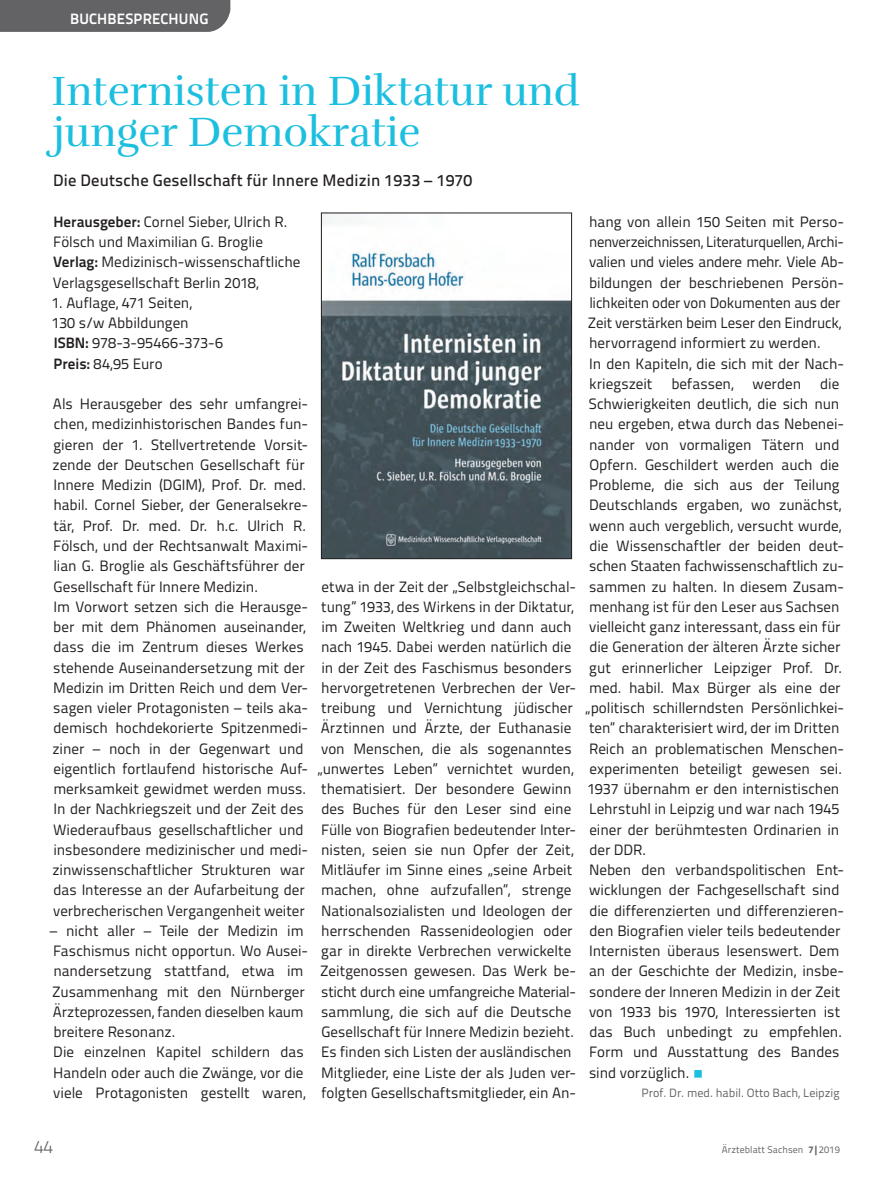
<style>
.page{position:relative;width:893px;height:1191px;background:#fff}
.page>*{position:absolute;margin:0;border:0;box-sizing:border-box;transform-origin:0 0}
.t1{font:42px/40.5px "Rufina";color:#1cbfdf}
.t2{font:300 18px "Titillium Text";color:#636366}
.t3{font:500 16.5px "Titillium Text";letter-spacing:.01em;color:#231f20}
.t4{font:15px/20.2px "Titillium Text";color:#231f20}
.t5{font:700 15px "Titillium Text";letter-spacing:.01em;color:#fff}
.t6{font:700 15px "Titillium Text";color:#231f20}
.t7{font:12px "Titillium Text";color:#636366}
.t8{font:9.75px "Titillium Text";letter-spacing:.01em;color:#636366}
.s1{font-weight:700}
.s2{color:#1cbfdf}
.s3{font-weight:800}
</style>
<div class="page">
<div style="left:0;top:0;width:230px;height:32px;background:#636366"></div>
<img style="left:323px;top:215px;width:247px;height:342px">
<div style="left:321px;top:213px;width:251px;height:346px;border:1px solid #231f20"></div>
<p class="t5" style="left:70px;top:7px;width:140px">Buchbesprechung</p>
<h1 class="t1" style="left:51px;top:71px;width:530px">Internisten in Diktatur und junger Demokratie</h1>
<p class="t3" style="left:53px;top:168px;width:421px">Die Deutsche Gesellschaft für Innere Medizin 1933 – 1970</p>
<p class="t4" style="left:53px;top:211px;width:249px"><span class="s1">Herausgeber:</span> Cornel Sieber, Ulrich R.<br>Fölsch und Maximilian G. Broglie <span class="s1">Verlag:</span> Medizinisch-wissenschaftliche Verlagsgesellschaft Berlin 2018,</p>
<p class="t4" style="left:52px;top:292px;width:142px">1. Auflage, 471 Seiten,<br>130 s/w Abbildungen</p>
<p class="t6" style="left:54px;top:331px;width:6px">ISBN</p>
<p class="t4" style="left:53px;top:332px;width:171px;text-indent:32px"><span class="s1">:</span> 978-3-95466-373-6<br><span class="s1">Preis:</span> 84,95 Euro</p>
<p class="t4" style="left:53px;top:393px;width:257px">Als Herausgeber des sehr umfangrei&shy;chen, medizinhistorischen Bandes fun&shy;gieren der 1. Stellvertretende Vorsit&shy;zende der Deutschen Gesellschaft für Innere Medizin (DGIM), Prof. Dr. med. habil. Cornel Sieber, der Generalsekre&shy;tär, Prof. Dr. med. Dr. h.c. Ulrich R.<br>Fölsch, und der Rechtsanwalt Maximi&shy;lian G. Broglie als Geschäftsführer der Gesellschaft für Innere Medizin.<br>Im Vorwort setzen sich die Herausge&shy;ber mit dem Phänomen auseinander, dass die im Zentrum dieses Werkes stehende Auseinandersetzung mit der Medizin im Dritten Reich und dem Ver&shy;sagen vieler Protagonisten – teils aka&shy;demisch hochdekorierte Spitzenmedi&shy;ziner – noch in der Gegenwart und eigentlich fortlaufend historische Auf&shy;merksamkeit gewidmet werden muss.<br>In der Nachkriegszeit und der Zeit des Wiederaufbaus gesellschaftlicher und insbesondere medizinischer und medi&shy;zinwissenschaftlicher Strukturen war das Interesse an der Aufarbeitung der verbrecherischen Vergangenheit weiter</p>
<p class="t4" style="left:50px;top:919px;width:260px">– nicht aller – Teile der Medizin im Faschismus nicht opportun. Wo Ausei&shy;nandersetzung stattfand, etwa im Zusammenhang mit den Nürnberger Ärzteprozessen, fanden dieselben kaum breitere Resonanz.<br>Die einzelnen Kapitel schildern das Handeln oder auch die Zwänge, vor die viele Protagonisten gestellt waren,</p>
<p class="t4" style="left:317px;top:575px;width:260px">etwa in der Zeit der „Selbstgleichschal&shy;tung“ 1933, des Wirkens in der Diktatur, im Zweiten Weltkrieg und dann auch nach 1945. Dabei werden natürlich die in der Zeit des Faschismus besonders hervorgetretenen Verbrechen der Ver&shy;treibung und Vernichtung jüdischer Ärztinnen und Ärzte, der Euthanasie von Menschen, die als sogenanntes „unwertes Leben“ vernichtet wurden, thematisiert. Der besondere Gewinn des Buches für den Leser sind eine Fülle von Biografien bedeutender Inter&shy;nisten, seien sie nun Opfer der Zeit, Mitläufer im Sinne eines „seine Arbeit machen, ohne aufzufallen“, strenge Nationalsozialisten und Ideologen der herrschenden Rassenideologien oder gar in direkte Verbrechen verwickelte Zeitgenossen gewesen. Das Werk be&shy;sticht durch eine umfangreiche Material&shy;sammlung, die sich auf die Deutsche Gesellschaft für Innere Medizin bezieht.<br>Es finden sich Listen der ausländischen Mitglieder, eine Liste der als Juden ver&shy;folgten Gesellschaftsmitglieder, ein An-</p>
<p class="t4" style="left:588px;top:211px;width:258px">hang von allein 150 Seiten mit Perso&shy;nenverzeichnissen, Literaturquellen, Archi&shy;valien und vieles andere mehr. Viele Ab&shy;bildungen der beschriebenen Persön&shy;lichkeiten oder von Dokumenten aus der Zeit verstärken beim Leser den Eindruck, hervorragend informiert zu werden.<br>In den Kapiteln, die sich mit der Nach&shy;kriegszeit</p>
<p class="t4" style="left:671px;top:373px;width:64px">befassen,</p>
<p class="t4" style="left:753px;top:373px;width:50px">werden</p>
<p class="t4" style="left:585px;top:373px;width:260px;text-indent:235px">die Schwierigkeiten deutlich, die sich nun neu ergeben, etwa durch das Nebenei&shy;nander von vormaligen Tätern und Opfern. Geschildert werden auch die Probleme, die sich aus der Teilung Deutschlands ergaben, wo zunächst, wenn auch vergeblich, versucht wurde, die Wissenschaftler der beiden deut&shy;schen Staaten fachwissenschaftlich zu&shy;sammen zu halten. In diesem Zusam&shy;menhang ist für den Leser aus Sachsen vielleicht ganz interessant, dass ein für die Generation der älteren Ärzte sicher gut erinnerlicher Leipziger Prof. Dr. med. habil. Max Bürger als eine der „politisch schillerndsten Persönlichkei&shy;ten“ charakterisiert wird, der im Dritten Reich an problematischen Menschen&shy;experimenten beteiligt gewesen sei.<br>1937 übernahm er den internistischen Lehrstuhl in Leipzig und war nach 1945 einer der berühmtesten Ordinarien in der DDR.<br>Neben den verbandspolitischen Ent&shy;wicklungen der Fachgesellschaft sind die differenzierten und differenzieren&shy;den Biografien vieler teils bedeutender Internisten überaus lesenswert. Dem an der Geschichte der Medizin, insbe&shy;sondere der Inneren Medizin in der Zeit von 1933 bis 1970, Interessierten ist das Buch unbedingt zu empfehlen.<br>Form und Ausstattung des Bandes sind vorzüglich. <span class="s2">○</span></p>
<p class="t7" style="left:642px;top:1084px;width:199px">Prof. Dr. med. habil. Otto Bach, Leipzig</p>
<p class="t2" style="left:34px;top:1133px;width:21px">44</p>
<p class="t8" style="left:722px;top:1142px;width:119px">Ärzteblatt Sachsen <span class="s3">7|</span>2019</p>
</div>
